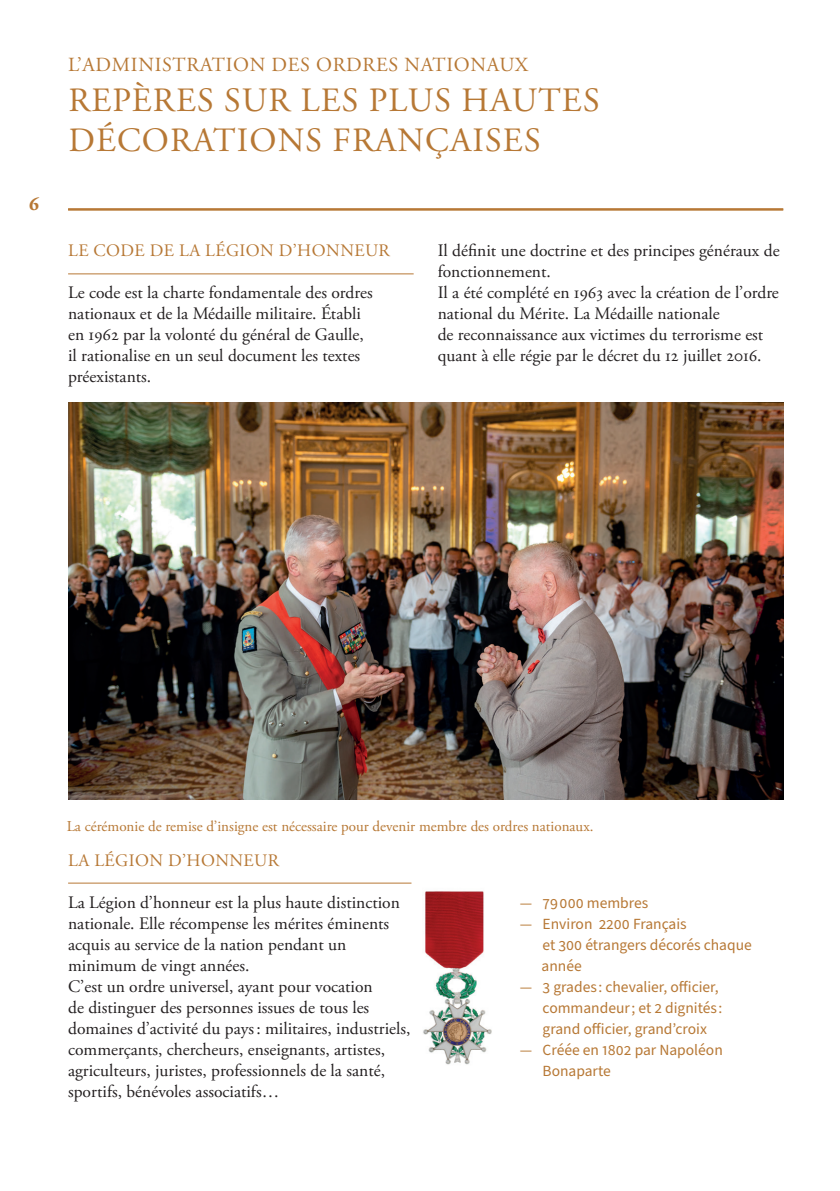
<style>
.page{position:relative;width:840px;height:1191px;background:#fff}
.page>*{position:absolute;margin:0;border:0;box-sizing:border-box;transform-origin:0 0}
.t1{font:34px/40px "Adobe Garamond Pro";letter-spacing:.035em;color:#b77835}
.t2{font:20px "Adobe Garamond Pro";letter-spacing:.035em;color:#b77835}
.t3{font:700 20px "Adobe Garamond Pro";color:#b77835}
.t4{font:17.6px/21px "Adobe Garamond Pro";color:#231f20}
.t5{font:17.6px "Adobe Garamond Pro";letter-spacing:.025em;color:#b77835}
.t6{font:15.6px/21px "Source Sans Pro";color:#b77835}
.t7{font:15px "Adobe Garamond Pro";color:#b77835}
</style>
<div class="page">
<img style="left:68px;top:403px;width:714px;height:396px">
<hr style="left:68px;top:208px;width:714px;height:2px;background:#b77835">
<hr style="left:68px;top:273px;width:345px;height:1px;background:#b77835">
<hr style="left:68px;top:882px;width:343px;height:1px;background:#b77835">
<img style="left:423px;top:891px;width:69px;height:174px">
<p class="t3" style="left:29px;top:192px;width:12px">6</p>
<p class="t2" style="left:68px;top:53px;width:461px">L’ADMINISTRATION DES ORDRES NATIONAUX</p>
<h1 class="t1" style="left:68px;top:82px;width:532px">REPÈRES SUR LES PLUS HAUTES<br>DÉCORATIONS FRANÇAISES</h1>
<p class="t5" style="left:68px;top:240px;width:323px">LE CODE DE LA LÉGION D’HONNEUR</p>
<p class="t4" style="left:68px;top:283px;width:306px">Le code est la charte fondamentale des ordres nationaux et de la Médaille militaire. Établi en 1962 par la volonté du général de Gaulle, il rationalise en un seul document les textes préexistants.</p>
<p class="t4" style="left:437px;top:241px;width:343px">Il définit une doctrine et des principes généraux de fonctionnement.<br>Il a été complété en 1963 avec la création de l’ordre national du Mérite. La Médaille nationale<br>de reconnaissance aux victimes du terrorisme est quant à elle régie par le décret du 12 juillet 2016.</p>
<p class="t7" style="left:67px;top:817px;width:528px">La cérémonie de remise d’insigne est nécessaire pour devenir membre des ordres nationaux.</p>
<p class="t5" style="left:68px;top:849px;width:212px">LA LÉGION D’HONNEUR</p>
<p class="t4" style="left:68px;top:892px;width:343px">La Légion d’honneur est la plus haute distinction nationale. Elle récompense les mérites éminents acquis au service de la nation pendant un minimum de vingt années.<br>C’est un ordre universel, ayant pour vocation<br>de distinguer des personnes issues de tous les domaines d’activité du pays: militaires, industriels, commerçants, chercheurs, enseignants, artistes, agriculteurs, juristes, professionnels de la santé, sportifs, bénévoles associatifs…</p>
<p class="t6" style="left:519px;top:892px;width:130px">— 79 000 membres</p>
<p class="t6" style="left:541px;top:913px;width:212px;text-indent:-22px">— Environ 2200 Français<br>et 300 étrangers décorés chaque année</p>
<p class="t6" style="left:542px;top:976px;width:181px;text-indent:-23px">— 3 grades : chevalier, officier, commandeur ; et 2 dignités : grand officier, grand’croix</p>
<p class="t6" style="left:542px;top:1039px;width:182px;text-indent:-23px">— Créée en 1802 par Napoléon<br>Bonaparte</p>
</div>
